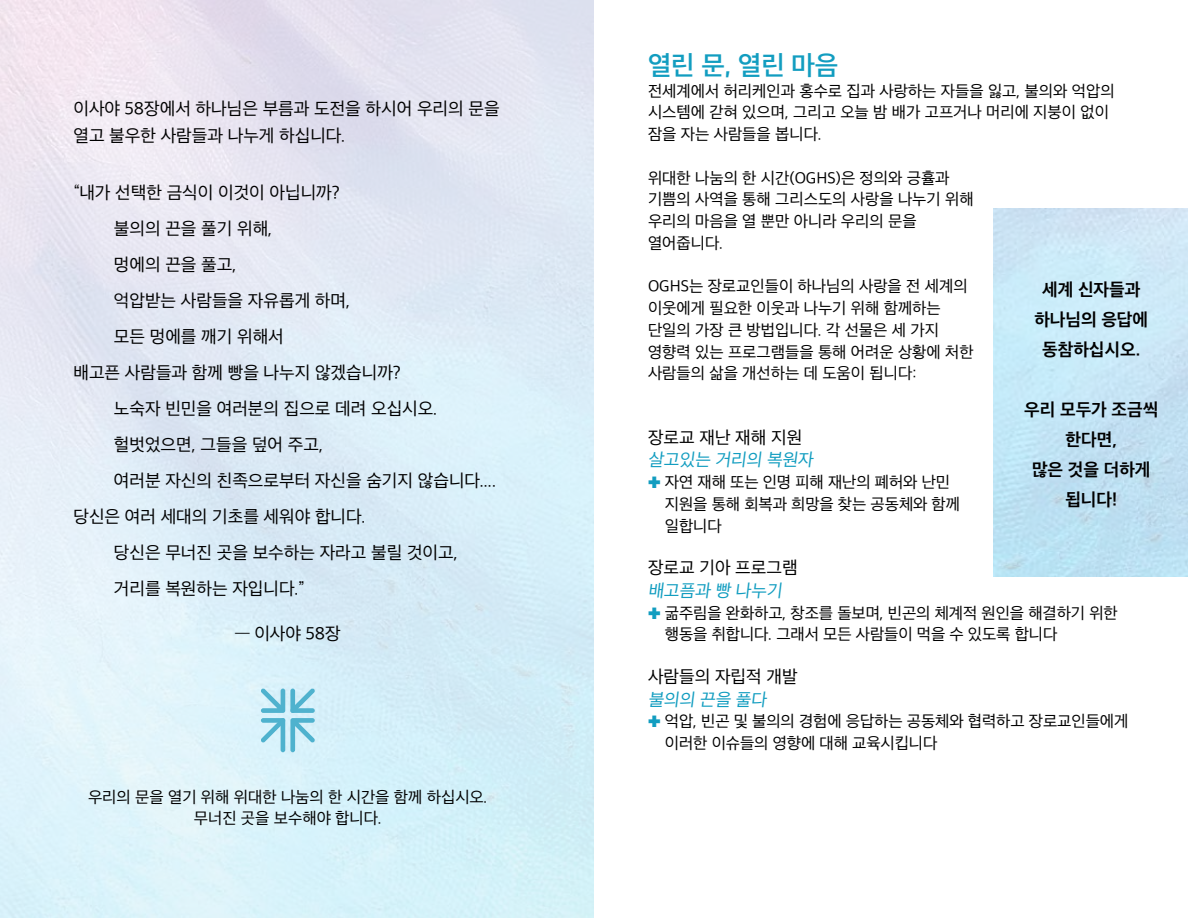
<style>
.page{position:relative;width:1188px;height:918px;background:#fff}
.page>*{position:absolute;margin:0;border:0;box-sizing:border-box;transform-origin:0 0}
.t1{font:600 27px "Apple SD Gothic Neo";color:#129dc0}
.t2{font:18px/27px "Apple SD Gothic Neo";color:#000}
.t3{font:700 18px/30px "Apple SD Gothic Neo";color:#000;text-align:center}
.t4{font:18px "Apple SD Gothic Neo";color:#129dc0}
.t5{font:18px "Apple SD Gothic Neo";color:#000}
.t6{font:16.5px/21.8px "Apple SD Gothic Neo";color:#000}
</style>
<div class="page">
<svg style="left:261px;top:689px;width:54px;height:63px;background:#a1d8e8"></svg>
<p class="t2" style="left:73px;top:96px;width:428px">이사야 58장에서 하나님은 부름과 도전을 하시어 우리의 문을 열고 불우한 사람들과 나누게 하십니다.</p>
<p class="t2" style="left:73px;top:180px;width:268px">“내가 선택한 금식이 이것이 아닙니까?</p>
<p class="t2" style="left:114px;top:216px;width:160px">불의의 끈을 풀기 위해,</p>
<p class="t2" style="left:114px;top:252px;width:124px">멍에의 끈을 풀고,</p>
<p class="t2" style="left:114px;top:288px;width:238px">억압받는 사람들을 자유롭게 하며,</p>
<p class="t2" style="left:114px;top:324px;width:171px">모든 멍에를 깨기 위해서</p>
<p class="t2" style="left:73px;top:360px;width:329px">배고픈 사람들과 함께 빵을 나누지 않겠습니까?</p>
<p class="t2" style="left:114px;top:396px;width:325px">노숙자 빈민을 여러분의 집으로 데려 오십시오.</p>
<p class="t2" style="left:114px;top:432px;width:211px">헐벗었으면, 그들을 덮어 주고,</p>
<p class="t2" style="left:114px;top:468px;width:384px">여러분 자신의 친족으로부터 자신을 숨기지 않습니다....</p>
<p class="t2" style="left:73px;top:504px;width:294px">당신은 여러 세대의 기초를 세워야 합니다.</p>
<p class="t2" style="left:114px;top:540px;width:345px">당신은 무너진 곳을 보수하는 자라고 불릴 것이고,</p>
<p class="t2" style="left:114px;top:576px;width:192px">거리를 복원하는 자입니다.”</p>
<p class="t5" style="left:235px;top:624px;width:107px">— 이사야 58장</p>
<p class="t6" style="left:88px;top:788px;width:401px;line-height:21px;text-align:center">우리의 문을 열기 위해 위대한 나눔의 한 시간을 함께 하십시오. 무너진 곳을 보수해야 합니다.</p>
<h1 class="t1" style="left:648px;top:51px;width:192px">열린 문, 열린 마음</h1>
<p class="t6" style="left:648px;top:81px;width:468px">전세계에서 허리케인과 홍수로 집과 사랑하는 자들을 잃고, 불의와 억압의 시스템에 갇혀 있으며, 그리고 오늘 밤 배가 고프거나 머리에 지붕이 없이 잠을 자는 사람들을 봅니다.</p>
<p class="t6" style="left:648px;top:168px;width:327px">위대한 나눔의 한 시간(OGHS)은 정의와 긍휼과 기쁨의 사역을 통해 그리스도의 사랑을 나누기 위해 우리의 마음을 열 뿐만 아니라 우리의 문을 열어줍니다.</p>
<p class="t6" style="left:648px;top:276px;width:327px">OGHS는 장로교인들이 하나님의 사랑을 전 세계의 이웃에게 필요한 이웃과 나누기 위해 함께하는 단일의 가장 큰 방법입니다. 각 선물은 세 가지 영향력 있는 프로그램들을 통해 어려운 상황에 처한 사람들의 삶을 개선하는 데 도움이 됩니다:</p>
<p class="t3" style="left:1034px;top:275px;width:115px">세계 신자들과 하나님의 응답에 동참하십시오.</p>
<p class="t3" style="left:1024px;top:395px;width:136px">우리 모두가 조금씩 한다면,<br>많은 것을 더하게 됩니다!</p>
<p class="t2" style="left:648px;top:425px;width:156px">장로교 재난 재해 지원</p>
<p class="t4" style="left:648px;top:450px;width:169px">살고있는 거리의 복원자</p>
<p class="t6" style="left:665px;top:472px;width:297px">자연 재해 또는 인명 피해 재난의 폐허와 난민 지원을 통해 회복과 희망을 찾는 공동체와 함께 일합니다</p>
<p class="t2" style="left:648px;top:555px;width:151px">장로교 기아 프로그램</p>
<p class="t4" style="left:648px;top:581px;width:138px">배고픔과 빵 나누기</p>
<p class="t6" style="left:665px;top:603px;width:454px">굶주림을 완화하고, 창조를 돌보며, 빈곤의 체계적 원인을 해결하기 위한 행동을 취합니다. 그래서 모든 사람들이 먹을 수 있도록 합니다</p>
<p class="t2" style="left:648px;top:664px;width:151px">사람들의 자립적 개발</p>
<p class="t4" style="left:648px;top:689px;width:123px">불의의 끈을 풀다</p>
<p class="t6" style="left:665px;top:712px;width:465px">억압, 빈곤 및 불의의 경험에 응답하는 공동체와 협력하고 장로교인들에게 이러한 이슈들의 영향에 대해 교육시킵니다</p>
</div>
